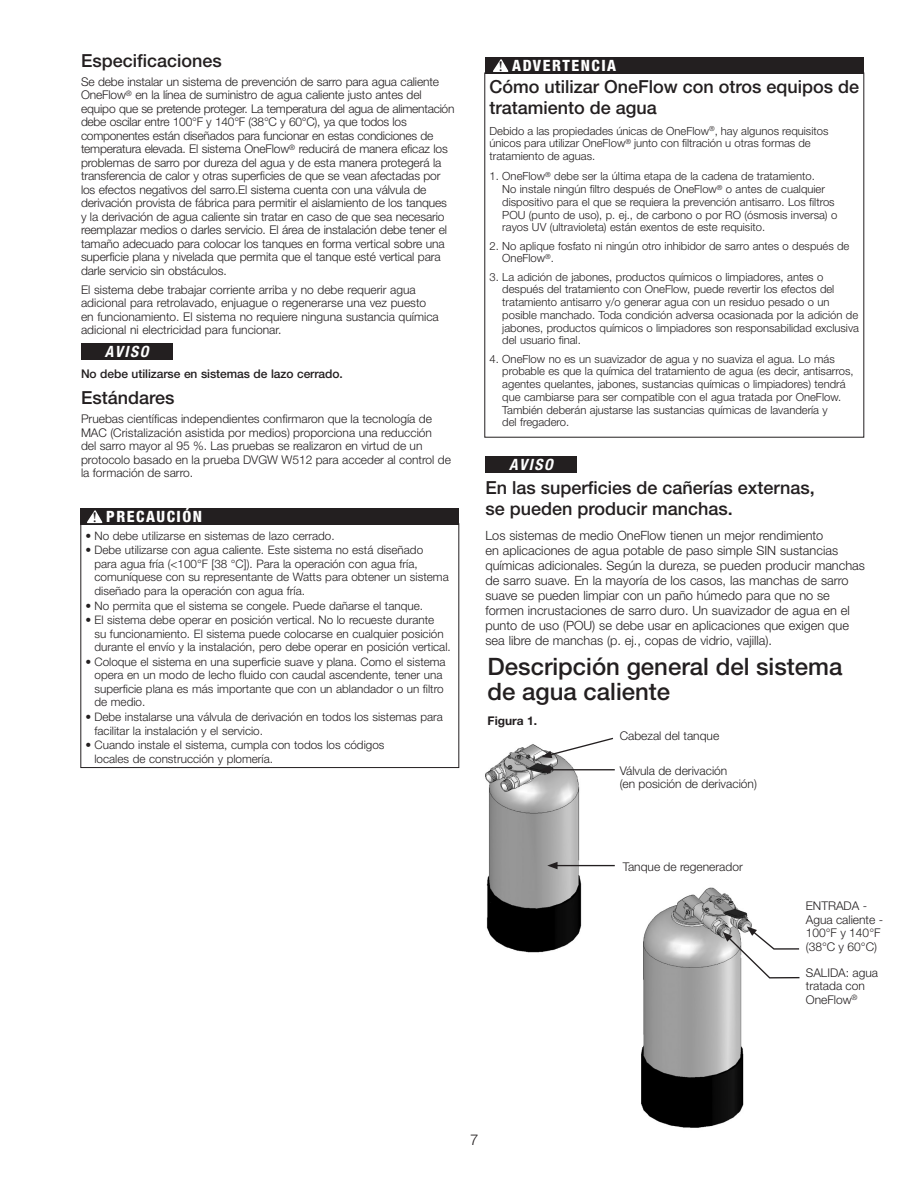
<style>
.page{position:relative;width:918px;height:1188px;background:#fff}
.page>*{position:absolute;margin:0;border:0;box-sizing:border-box;transform-origin:0 0}
._2_Head{font:500 24px/25.5px "Helvetica Neue LT Std";color:#231f20}
._3_Head{font:500 18px/21px "Helvetica Neue LT Std";color:#231f20}
.body{font:800 condensed 15.6px "Helvetica Neue LT Std";letter-spacing:.1em;color:#fff}
.body-8_5_on_9{font:italic 700 condensed 15.6px "Helvetica Neue LT Std";letter-spacing:.1em;color:#fff}
.body-2{font:italic 700 condensed 15.6px "Helvetica Neue LT Std";letter-spacing:.1em;color:#fff}
.t1{font:300 15px "Helvetica Neue LT Std";color:#231f20}
.t2{font:14.55px "Minion Pro Semibold Subh";color:#231f20}
.body-3{font:300 12.75px/15px "Helvetica Neue LT Std";color:#231f20}
.body-4{font:300 12px/13.5px "Helvetica Neue LT Std";letter-spacing:-.01em;color:#231f20}
._3_Head-2{font:300 12px/13.5px "Helvetica Neue LT Std";color:#231f20}
.Body{font:300 12px/13.5px "Helvetica Neue LT Std";color:#231f20}
.Important{font:500 12px "Helvetica Neue LT Std";letter-spacing:-.005em;color:#231f20}
.Body-2{font:700 12px "Helvetica Neue LT Std";color:#231f20}
.Bulleted_text{font:300 11.7px/13.5px "Helvetica Neue LT Std";color:#231f20}
.Bulleted_text-2{font:300 11.25px/12.8px "Helvetica Neue LT Std";color:#231f20}
.Body-3{font:300 11.25px/12.8px "Helvetica Neue LT Std";color:#231f20}
</style>
<div class="page">
<img style="left:642px;top:887px;width:110px;height:241px">
<svg style="left:723px;top:926px;width:77px;height:53px"></svg>
<img style="left:485px;top:744px;width:107px;height:209px">
<svg style="left:541px;top:737px;width:72px;height:21px"></svg>
<hr style="left:548px;top:769px;width:67px;height:1px;background:#231f20">
<svg style="left:540px;top:766px;width:10px;height:8px"></svg>
<hr style="left:555px;top:865px;width:60px;height:1px;background:#231f20">
<svg style="left:547px;top:862px;width:11px;height:7px"></svg>
<div style="left:81px;top:343px;width:91px;height:17px;background:#231f20"></div>
<div style="left:81px;top:524px;width:378px;height:244px;border:1px solid #231f20"></div>
<div style="left:81px;top:508px;width:378px;height:17px;background:#231f20"></div>
<svg style="left:87px;top:510px;width:16px;height:13px"></svg>
<div style="left:485px;top:57px;width:379px;height:17px;background:#231f20"></div>
<svg style="left:493px;top:59px;width:16px;height:13px"></svg>
<div style="left:485px;top:456px;width:92px;height:17px;background:#231f20"></div>
<p class="_3_Head" style="left:81px;top:50px;width:142px">Especificaciones</p>
<p class="body-4" style="left:81px;top:75px;width:375px">Se debe instalar un sistema de prevención de sarro para agua caliente OneFlow<sup>®</sup> en la línea de suministro de agua caliente justo antes del equipo que se pretende proteger. La temperatura del agua de alimentación debe oscilar entre 100°F y 140°F (38°C y 60°C), ya que todos los componentes están diseñados para funcionar en estas condiciones de temperatura elevada. El sistema OneFlow<sup>®</sup> reducirá de manera eficaz los problemas de sarro por dureza del agua y de esta manera protegerá la transferencia de calor y otras superficies de que se vean afectadas por los efectos negativos del sarro.El sistema cuenta con una válvula de derivación provista de fábrica para permitir el aislamiento de los tanques y la derivación de agua caliente sin tratar en caso de que sea necesario reemplazar medios o darles servicio. El área de instalación debe tener el tamaño adecuado para colocar los tanques en forma vertical sobre una superficie plana y nivelada que permita que el tanque esté vertical para darle servicio sin obstáculos.</p>
<p class="body-4" style="left:81px;top:283px;width:359px">El sistema debe trabajar corriente arriba y no debe requerir agua adicional para retrolavado, enjuague o regenerarse una vez puesto en funcionamiento. El sistema no requiere ninguna sustancia química adicional ni electricidad para funcionar.</p>
<p class="body-8_5_on_9" style="left:105px;top:342px;width:45px">AVISO</p>
<p class="Important" style="left:81px;top:366px;width:263px">No debe utilizarse en sistemas de lazo cerrado.</p>
<p class="_3_Head" style="left:81px;top:387px;width:95px">Estándares</p>
<p class="_3_Head-2" style="left:81px;top:412px;width:371px">Pruebas científicas independientes confirmaron que la tecnología de MAC (Cristalización asistida por medios) proporciona una reducción<br>del sarro mayor al 95 %. Las pruebas se realizaron en virtud de un protocolo basado en la prueba DVGW W512 para acceder al control de la formación de sarro.</p>
<p class="t2" style="left:93px;top:508px;width:5px">!</p>
<p class="body" style="left:106px;top:507px;width:98px">PRECAUCIÓN</p>
<p class="Bulleted_text" style="left:86px;top:529px;width:251px">• No debe utilizarse en sistemas de lazo cerrado.</p>
<p class="Bulleted_text" style="left:94px;top:543px;width:356px;text-indent:-9px">• Debe utilizarse con agua caliente. Este sistema no está diseñado<br>para agua fría (&lt;100°F [38 °C]). Para la operación con agua fría, comuníquese con su representante de Watts para obtener un sistema diseñado para la operación con agua fría.</p>
<p class="Bulleted_text" style="left:86px;top:598px;width:339px">• No permita que el sistema se congele. Puede dañarse el tanque.</p>
<p class="Bulleted_text" style="left:94px;top:613px;width:358px;text-indent:-9px">• El sistema debe operar en posición vertical. No lo recueste durante<br>su funcionamiento. El sistema puede colocarse en cualquier posición durante el envío y la instalación, pero debe operar en posición vertical.</p>
<p class="Bulleted_text" style="left:94px;top:655px;width:353px;text-indent:-9px">• Coloque el sistema en una superficie suave y plana. Como el sistema opera en un modo de lecho fluido con caudal ascendente, tener una superficie plana es más importante que con un ablandador o un filtro de medio.</p>
<p class="Bulleted_text" style="left:94px;top:710px;width:350px;text-indent:-9px">• Debe instalarse una válvula de derivación en todos los sistemas para facilitar la instalación y el servicio.</p>
<p class="Bulleted_text" style="left:94px;top:738px;width:291px;text-indent:-9px">• Cuando instale el sistema, cumpla con todos los códigos locales de construcción y plomería.</p>
<p class="t2" style="left:499px;top:57px;width:5px">!</p>
<p class="body" style="left:512px;top:56px;width:106px">ADVERTENCIA</p>
<p class="_3_Head" style="left:489px;top:76px;width:371px">Cómo utilizar OneFlow con otros equipos de tratamiento de agua</p>
<p class="Body-3" style="left:489px;top:124px;width:340px">Debido a las propiedades únicas de OneFlow<sup>®</sup>, hay algunos requisitos únicos para utilizar OneFlow<sup>®</sup> junto con filtración u otras formas de tratamiento de aguas.</p>
<p class="Bulleted_text-2" style="left:502px;top:170px;width:337px;text-indent:-13px">1. OneFlow<sup>®</sup> debe ser la última etapa de la cadena de tratamiento.<br>No instale ningún filtro después de OneFlow<sup>®</sup> o antes de cualquier dispositivo para el que se requiera la prevención antisarro. Los filtros POU (punto de uso), p. ej., de carbono o por RO (ósmosis inversa) o rayos UV (ultravioleta) están exentos de este requisito.</p>
<p class="Bulleted_text-2" style="left:502px;top:239px;width:349px;text-indent:-13px">2. No aplique fosfato ni ningún otro inhibidor de sarro antes o después de<br>OneFlow<sup>®</sup>.</p>
<p class="Bulleted_text-2" style="left:502px;top:270px;width:358px;text-indent:-13px">3. La adición de jabones, productos químicos o limpiadores, antes o después del tratamiento con OneFlow, puede revertir los efectos del tratamiento antisarro y/o generar agua con un residuo pesado o un posible manchado. Toda condición adversa ocasionada por la adición de jabones, productos químicos o limpiadores son responsabilidad exclusiva del usuario final.</p>
<p class="Bulleted_text-2" style="left:502px;top:352px;width:353px;text-indent:-13px">4. OneFlow no es un suavizador de agua y no suaviza el agua. Lo más probable es que la química del tratamiento de agua (es decir, antisarros, agentes quelantes, jabones, sustancias químicas o limpiadores) tendrá que cambiarse para ser compatible con el agua tratada por OneFlow.<br>También deberán ajustarse las sustancias químicas de lavandería y<br>del fregadero.</p>
<p class="body-2" style="left:509px;top:455px;width:45px">AVISO</p>
<p class="_3_Head" style="left:485px;top:477px;width:331px">En las superficies de cañerías externas, se pueden producir manchas.</p>
<p class="body-3" style="left:485px;top:527px;width:381px">Los sistemas de medio OneFlow tienen un mejor rendimiento<br>en aplicaciones de agua potable de paso simple SIN sustancias químicas adicionales. Según la dureza, se pueden producir manchas de sarro suave. En la mayoría de los casos, las manchas de sarro suave se pueden limpiar con un paño húmedo para que no se formen incrustaciones de sarro duro. Un suavizador de agua en el punto de uso (POU) se debe usar en aplicaciones que exigen que sea libre de manchas (p. ej., copas de vidrio, vajilla).</p>
<p class="_2_Head" style="left:488px;top:653px;width:356px">Descripción general del sistema de agua caliente</p>
<p class="Body-2" style="left:488px;top:713px;width:51px">Figura 1.</p>
<p class="Body" style="left:620px;top:729px;width:101px">Cabezal del tanque</p>
<p class="Body" style="left:620px;top:763px;width:109px">Válvula de derivación</p>
<p class="Body" style="left:620px;top:777px;width:139px">(en posición de derivación)</p>
<p class="Body" style="left:623px;top:859px;width:122px">Tanque de regenerador</p>
<p class="Body" style="left:806px;top:899px;width:79px">ENTRADA -<br>Agua caliente -<br>100°F y 140°F (38°C y 60°C)</p>
<p class="Body" style="left:806px;top:965px;width:74px">SALIDA: agua tratada con<br>OneFlow<sup>®</sup></p>
<p class="t1" style="left:470px;top:1130px;width:10px">7</p>
</div>
